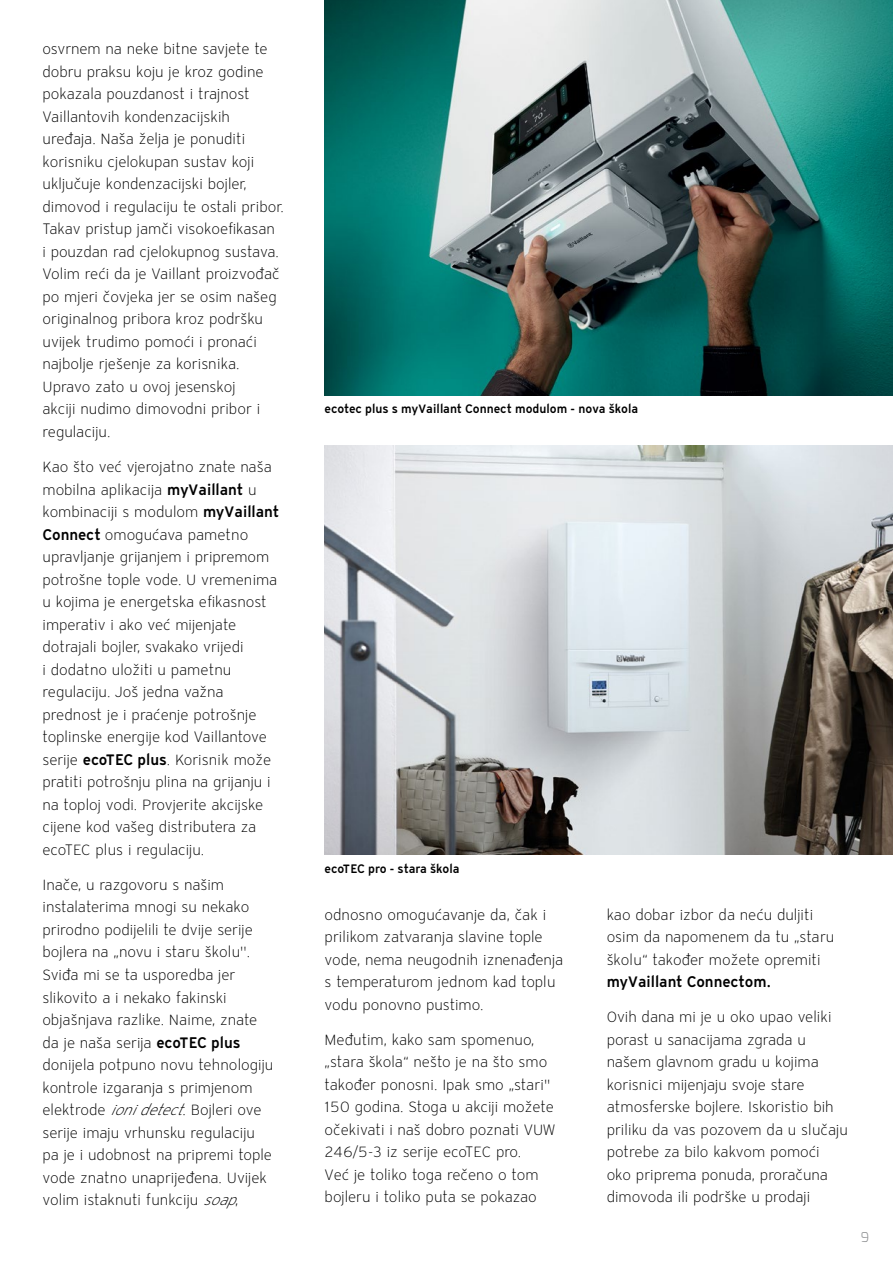
<style>
.page{position:relative;width:893px;height:1263px;background:#fff}
.page>*{position:absolute;margin:0;border:0;box-sizing:border-box;transform-origin:0 0}
.t1{font:15px/22.5px "Vaillant 13 Light TID";color:#000}
.t2{font:15px "Vaillant 13 Demi TID";letter-spacing:-.01em;color:#000}
.t3{font:300 13.5px "Exo";color:#8a8c8e}
.t4{font:12px "Vaillant 13 Demi TID";letter-spacing:-.01em;color:#000}
.s1{font-family:"Vaillant 13 Demi TID"}
.s2{font-style:italic}
</style>
<div class="page">
<img style="left:325px;top:446px;width:568px;height:409px">
<img style="left:325px;top:0;width:568px;height:395px">
<p class="t1" style="left:43px;top:38px;width:243px">osvrnem na neke bitne savjete te dobru praksu koju je kroz godine pokazala pouzdanost i trajnost<br>Vaillantovih kondenzacijskih uređaja. Naša želja je ponuditi korisniku cjelokupan sustav koji uključuje kondenzacijski bojler, dimovod i regulaciju te ostali pribor.<br>Takav pristup jamči visokoefikasan<br>i pouzdan rad cjelokupnog sustava.<br>Volim reći da je Vaillant proizvođač po mjeri čovjeka jer se osim našeg originalnog pribora kroz podršku uvijek trudimo pomoći i pronaći najbolje rješenje za korisnika.<br>Upravo zato u ovoj jesenskoj<br>akciji nudimo dimovodni pribor i regulaciju.</p>
<p class="t1" style="left:43px;top:455px;width:238px">Kao što već vjerojatno znate naša mobilna aplikacija <span class="s1">myVaillant</span> u kombinaciji s modulom <span class="s1">myVaillant<br>Connect</span> omogućava pametno upravljanje grijanjem i pripremom potrošne tople vode. U vremenima u kojima je energetska efikasnost imperativ i ako već mijenjate dotrajali bojler, svakako vrijedi<br>i dodatno uložiti u pametnu regulaciju. Još jedna važna prednost je i praćenje potrošnje toplinske energije kod Vaillantove serije <span class="s1">ecoTEC plus</span>. Korisnik može pratiti potrošnju plina na grijanju i na toploj vodi. Provjerite akcijske cijene kod vašeg distributera za ecoTEC plus i regulaciju.</p>
<p class="t1" style="left:43px;top:873px;width:232px">Inače, u razgovoru s našim instalaterima mnogi su nekako prirodno podijelili te dvije serije bojlera na „novu i staru školu''.<br>Sviđa mi se ta usporedba jer slikovito a i nekako fakinski objašnjava razlike. Naime, znate da je naša serija <span class="s1">ecoTEC plus </span>donijela potpuno novu tehnologiju kontrole izgaranja s primjenom elektrode <span class="s2">ionidetect</span>. Bojleri ove serije imaju vrhunsku regulaciju pa je i udobnost na pripremi tople vode znatno unaprijeđena. Uvijek volim istaknuti funkciju <span class="s2">soap</span>,</p>
<p class="t4" style="left:325px;top:401px;width:315px">ecotec plus s myVaillant Connect modulom - nova škola</p>
<p class="t4" style="left:325px;top:860px;width:136px">ecoTEC pro - stara škola</p>
<p class="t1" style="left:325px;top:903px;width:240px">odnosno omogućavanje da, čak i prilikom zatvaranja slavine tople vode, nema neugodnih iznenađenja s temperaturom jednom kad toplu vodu ponovno pustimo.</p>
<p class="t1" style="left:325px;top:1028px;width:232px">Međutim, kako sam spomenuo, „stara škola“ nešto je na što smo također ponosni. Ipak smo „stari''<br>150 godina. Stoga u akciji možete očekivati i naš dobro poznati VUW<br>246/5-3 iz serije ecoTEC pro.<br>Već je toliko toga rečeno o tom bojleru i toliko puta se pokazao</p>
<p class="t1" style="left:607px;top:903px;width:229px">kao dobar izbor da neću duljiti osim da napomenem da tu „staru školu“ također možete opremiti</p>
<p class="t2" style="left:607px;top:972px;width:166px">myVaillant Connectom.</p>
<p class="t1" style="left:607px;top:1006px;width:243px">Ovih dana mi je u oko upao veliki porast u sanacijama zgrada u našem glavnom gradu u kojima korisnici mijenjaju svoje stare atmosferske bojlere. Iskoristio bih priliku da vas pozovem da u slučaju potrebe za bilo kakvom pomoći oko priprema ponuda, proračuna dimovoda ili podrške u prodaji</p>
<p class="t3" style="left:861px;top:1229px;width:10px">9</p>
</div>
